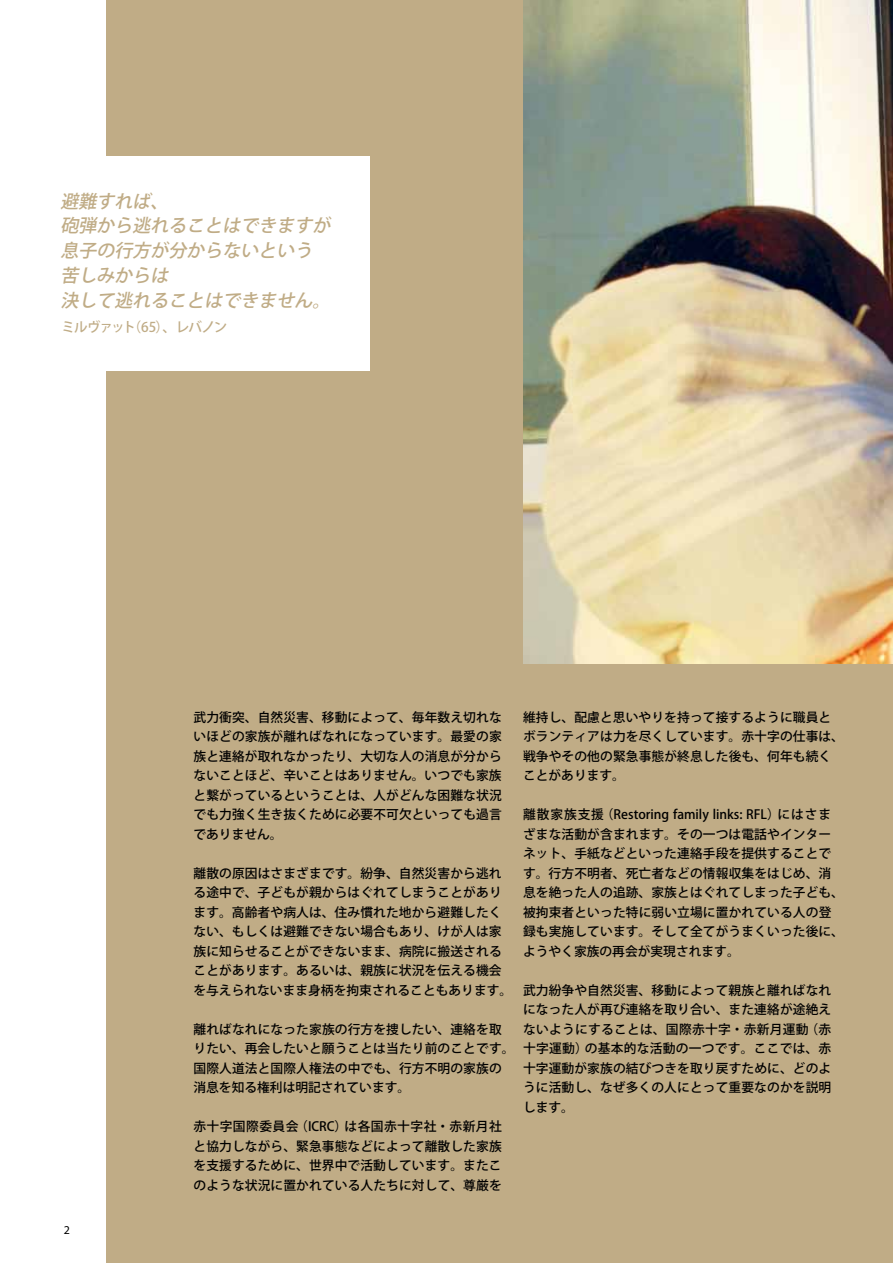
<style>
.page{position:relative;width:893px;height:1263px;background:#fff}
.page>*{position:absolute;margin:0;border:0;box-sizing:border-box;transform-origin:0 0}
.t1{font:italic 500 18px/24.8px "Koz Go Pro";color:#c0ac86}
.t2{font:500 13.5px "Koz Go Pro";letter-spacing:-.075em;color:#c0ac86}
.t3{font:500 12.75px/19.5px "Koz Go Pro";letter-spacing:.01em;color:#000}
.t4{font:12px "Myriad Pro";color:#000}
</style>
<div class="page">
<div style="left:106px;top:0;width:787px;height:1263px;background:#c0ac86"></div>
<img style="left:523px;top:0;width:370px;height:663px">
<div style="left:62px;top:156px;width:308px;height:214px;background:#fff"></div>
<h1 class="t1" style="left:60px;top:190px;width:276px">避難すれば、<br>砲弾から逃れることはできますが息子の行方が分からないという苦しみからは<br>決して逃れることはできません。</h1>
<p class="t2" style="left:62px;top:318px;width:167px">ミルヴァット（65）、レバノン</p>
<p class="t4" style="left:64px;top:1222px;width:8px">2</p>
<p class="t3" style="left:193px;top:708px;width:310px;text-align:justify">武力衝突、自然災害、移動によって、毎年数え切れないほどの家族が離ればなれになっています。最愛の家族と連絡が取れなかったり、大切な人の消息が分からないことほど、辛いことはありません。いつでも家族と繋がっているということは、人がどんな困難な状況でも力強く生き抜くために必要不可欠といっても過言でありません。</p>
<p class="t3" style="left:193px;top:864px;width:320px">離散の原因はさまざまです。紛争、自然災害から逃れる途中で、子どもが親からはぐれてしまうことがあります。高齢者や病人は、住み慣れた地から避難したくない、もしくは避難できない場合もあり、けが人は家族に知らせることができないまま、病院に搬送されることがあります。あるいは、親族に状況を伝える機会を与えられないまま身柄を拘束されることもあります。</p>
<p class="t3" style="left:193px;top:1020px;width:322px">離ればなれになった家族の行方を捜したい、連絡を取りたい、再会したいと願うことは当たり前のことです。国際人道法と国際人権法の中でも、行方不明の家族の消息を知る権利は明記されています。</p>
<p class="t3" style="left:193px;top:1117px;width:310px;text-align:justify">赤十字国際委員会（ICRC）は各国赤十字社・赤新月社と協力しながら、緊急事態などによって離散した家族を支援するために、世界中で活動しています。またこのような状況に置かれている人たちに対して、尊厳を</p>
<p class="t3" style="left:523px;top:708px;width:322px">維持し、配慮と思いやりを持って接するように職員とボランティアは力を尽くしています。赤十字の仕事は、戦争やその他の緊急事態が終息した後も、何年も続くことがあります。</p>
<p class="t3" style="left:523px;top:805px;width:322px">離散家族支援（Restoring family links: RFL）にはさまざまな活動が含まれます。その一つは電話やインターネット、手紙などといった連絡手段を提供することです。行方不明者、死亡者などの情報収集をはじめ、消息を絶った人の追跡、家族とはぐれてしまった子ども、被拘束者といった特に弱い立場に置かれている人の登録も実施しています。そして全てがうまくいった後に、ようやく家族の再会が実現されます。</p>
<p class="t3" style="left:523px;top:981px;width:310px;text-align:justify">武力紛争や自然災害、移動によって親族と離ればなれになった人が再び連絡を取り合い、また連絡が途絶えないようにすることは、国際赤十字・赤新月運動（赤十字運動）の基本的な活動の一つです。ここでは、赤十字運動が家族の結びつきを取り戻すために、どのように活動し、なぜ多くの人にとって重要なのかを説明します。</p>
</div>
